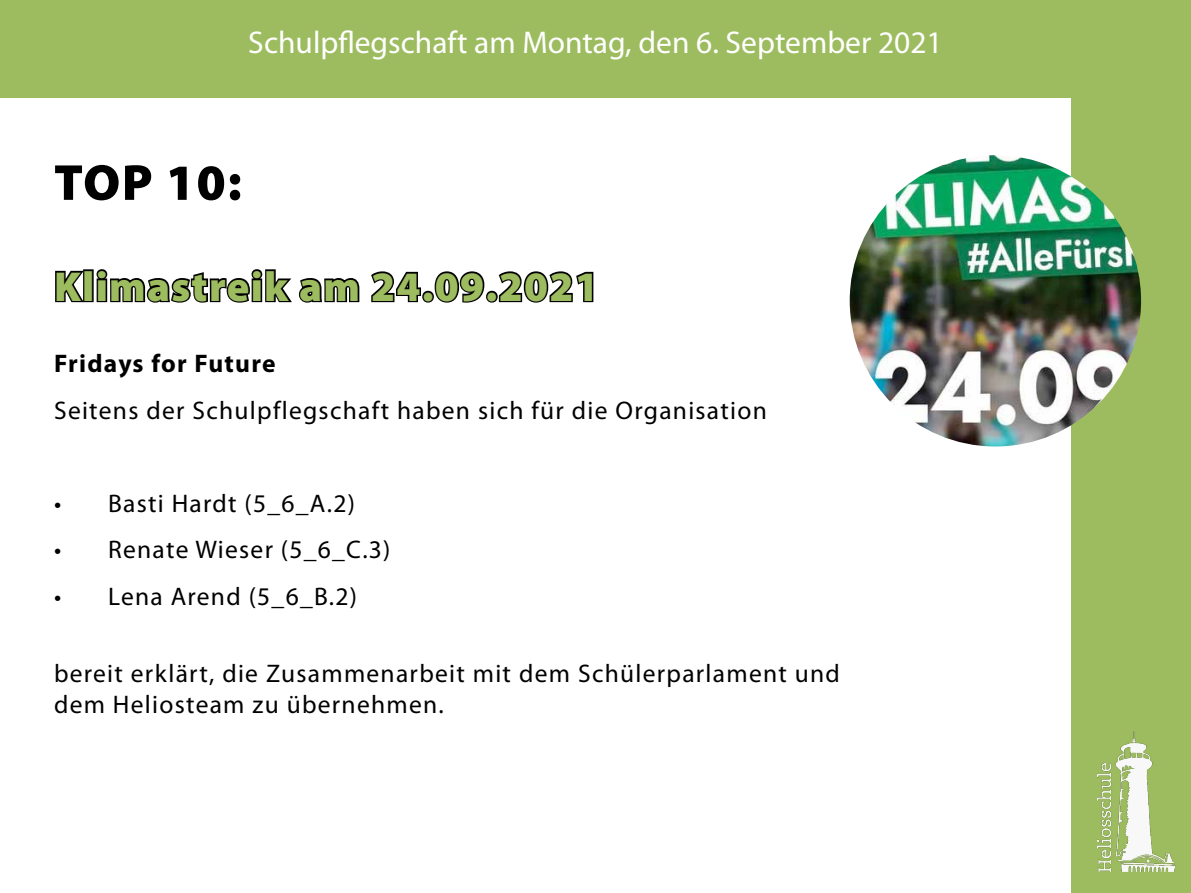
<style>
.page{position:relative;width:1191px;height:893px;background:#fff}
.page>*{position:absolute;margin:0;border:0;box-sizing:border-box;transform-origin:0 0}
.t1{font:900 51px "Myriad Pro";color:#000}
.t2{font:900 42px "Myriad Pro";letter-spacing:.03em;color:#9dbc5f}
.t3{font:31.5px "Myriad Pro";color:#fff}
.t4{font:25.5px/30.6px "Myriad Pro";letter-spacing:.05em;color:#000}
.t5{font:700 25.5px "Myriad Pro";letter-spacing:.035em;color:#000}
</style>
<div class="page">
<div style="left:0;top:0;width:1191px;height:98px;background:#9dbc5f"></div>
<div style="left:1071px;top:0;width:120px;height:893px;background:#9dbc5f"></div>
<img style="left:1097px;top:731px;width:78px;height:140px">
<svg style="left:55px;top:270px;width:32px;height:33px"></svg>
<div style="left:83px;top:269px;width:11px;height:33px;border:3px solid #000"></div>
<svg style="left:96px;top:269px;width:264px;height:34px"></svg>
<svg style="left:371px;top:271px;width:50px;height:32px"></svg>
<div style="left:422px;top:291px;width:12px;height:12px;border:3px solid #000;border-radius:50%"></div>
<svg style="left:433px;top:271px;width:52px;height:32px"></svg>
<div style="left:486px;top:291px;width:12px;height:12px;border:3px solid #000;border-radius:50%"></div>
<svg style="left:496px;top:271px;width:98px;height:32px"></svg>
<img style="left:849px;top:155px;width:292px;height:291px;border-radius:146px">
<p class="t3" style="left:248px;top:23px;width:696px">Schulpflegschaft am Montag, den 6. September 2021</p>
<h1 class="t1" style="left:54px;top:149px;width:189px">TOP 10:</h1>
<h2 class="t2" style="left:54px;top:258px;width:546px">Klimastreik am 24.09.2021</h2>
<p class="t5" style="left:54px;top:347px;width:223px">Fridays for Future</p>
<p class="t4" style="left:54px;top:395px;width:714px">Seitens der Schulpflegschaft haben sich für die Organisation</p>
<p class="t4" style="left:54px;top:488px;width:302px">• Basti Hardt (5_6_A.2)</p>
<p class="t4" style="left:54px;top:534px;width:338px">• Renate Wieser (5_6_C.3)</p>
<p class="t4" style="left:54px;top:581px;width:304px">• Lena Arend (5_6_B.2)</p>
<p class="t4" style="left:54px;top:658px;width:787px">bereit erklärt, die Zusammenarbeit mit dem Schülerparlament und dem Heliosteam zu übernehmen.</p>
</div>
